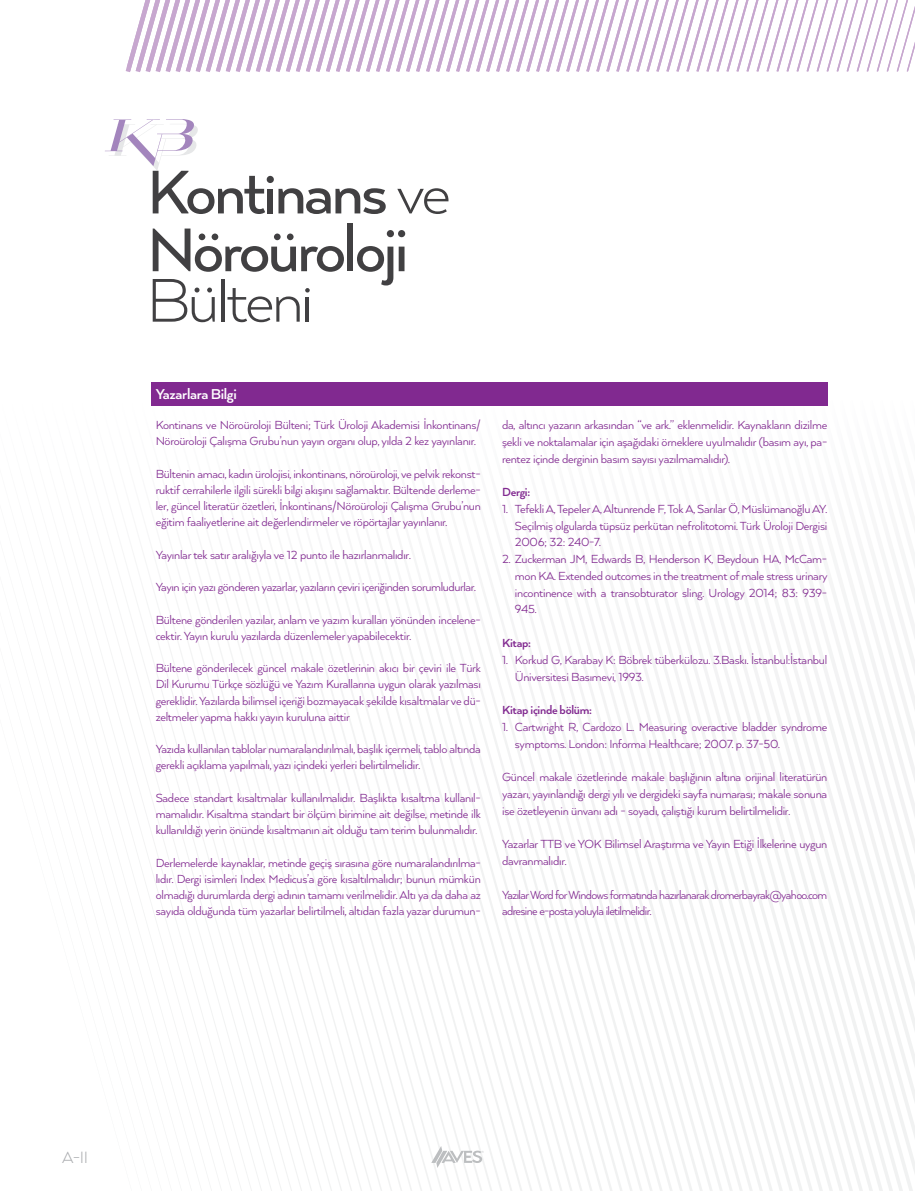
<style>
.page{position:relative;width:915px;height:1191px;background:#fff}
.page>*{position:absolute;margin:0;border:0;box-sizing:border-box;transform-origin:0 0}
.t1{font:300 18.9px "Arquitecta";color:#a7a9ac}
.t2{font:700 16.5px "Arquitecta";letter-spacing:-.02em;color:#fff}
.t3{font:13.5px/16.2px "Arquitecta";letter-spacing:-.02em;color:#812990;text-align:justify}
.t4{font:13.5px/16.8px "Arquitecta";letter-spacing:-.045em;color:#812990}
.t5{font:700 13.5px "Arquitecta";letter-spacing:-.02em;color:#812990}
</style>
<div class="page">
<svg style="left:126px;top:0;width:788px;height:72px"></svg>
<svg style="left:902px;top:589px;width:10px;height:602px"></svg>
<svg style="left:892px;top:589px;width:10px;height:602px"></svg>
<svg style="left:882px;top:589px;width:10px;height:602px"></svg>
<svg style="left:872px;top:589px;width:10px;height:602px"></svg>
<svg style="left:862px;top:589px;width:10px;height:602px"></svg>
<svg style="left:852px;top:589px;width:10px;height:602px"></svg>
<svg style="left:842px;top:589px;width:10px;height:602px"></svg>
<svg style="left:832px;top:589px;width:10px;height:602px"></svg>
<svg style="left:822px;top:401px;width:10px;height:790px"></svg>
<svg style="left:812px;top:589px;width:10px;height:602px"></svg>
<svg style="left:802px;top:589px;width:10px;height:602px"></svg>
<svg style="left:792px;top:589px;width:10px;height:602px"></svg>
<svg style="left:782px;top:589px;width:10px;height:602px"></svg>
<svg style="left:772px;top:589px;width:10px;height:602px"></svg>
<svg style="left:762px;top:589px;width:10px;height:602px"></svg>
<svg style="left:752px;top:590px;width:10px;height:601px"></svg>
<svg style="left:742px;top:590px;width:10px;height:601px"></svg>
<svg style="left:732px;top:590px;width:10px;height:601px"></svg>
<svg style="left:722px;top:590px;width:10px;height:601px"></svg>
<svg style="left:712px;top:590px;width:10px;height:601px"></svg>
<svg style="left:702px;top:590px;width:10px;height:601px"></svg>
<svg style="left:692px;top:590px;width:10px;height:601px"></svg>
<svg style="left:682px;top:590px;width:10px;height:601px"></svg>
<svg style="left:672px;top:590px;width:10px;height:601px"></svg>
<svg style="left:662px;top:590px;width:10px;height:601px"></svg>
<svg style="left:652px;top:590px;width:10px;height:601px"></svg>
<svg style="left:642px;top:590px;width:10px;height:601px"></svg>
<svg style="left:632px;top:590px;width:10px;height:601px"></svg>
<svg style="left:622px;top:590px;width:10px;height:601px"></svg>
<svg style="left:612px;top:590px;width:10px;height:601px"></svg>
<svg style="left:602px;top:590px;width:10px;height:601px"></svg>
<svg style="left:592px;top:590px;width:10px;height:601px"></svg>
<svg style="left:582px;top:590px;width:10px;height:601px"></svg>
<svg style="left:572px;top:594px;width:10px;height:597px"></svg>
<svg style="left:562px;top:594px;width:10px;height:597px"></svg>
<svg style="left:552px;top:594px;width:10px;height:597px"></svg>
<svg style="left:542px;top:594px;width:10px;height:597px"></svg>
<svg style="left:532px;top:594px;width:10px;height:597px"></svg>
<svg style="left:522px;top:594px;width:10px;height:597px"></svg>
<svg style="left:512px;top:594px;width:10px;height:597px"></svg>
<svg style="left:502px;top:594px;width:10px;height:597px"></svg>
<svg style="left:492px;top:594px;width:10px;height:597px"></svg>
<svg style="left:482px;top:595px;width:10px;height:596px"></svg>
<svg style="left:472px;top:595px;width:10px;height:596px"></svg>
<svg style="left:462px;top:595px;width:10px;height:596px"></svg>
<svg style="left:452px;top:595px;width:10px;height:596px"></svg>
<svg style="left:442px;top:595px;width:10px;height:596px"></svg>
<svg style="left:432px;top:595px;width:10px;height:596px"></svg>
<svg style="left:422px;top:595px;width:10px;height:596px"></svg>
<svg style="left:412px;top:595px;width:10px;height:596px"></svg>
<svg style="left:402px;top:595px;width:10px;height:596px"></svg>
<svg style="left:392px;top:595px;width:10px;height:596px"></svg>
<svg style="left:382px;top:595px;width:10px;height:596px"></svg>
<svg style="left:372px;top:595px;width:10px;height:596px"></svg>
<svg style="left:362px;top:595px;width:10px;height:596px"></svg>
<svg style="left:352px;top:595px;width:10px;height:596px"></svg>
<svg style="left:105px;top:119px;width:160px;height:95px"></svg>
<div style="left:266px;top:176px;width:8px;height:7px;background:#414042;border-radius:50%"></div>
<div style="left:267px;top:189px;width:6px;height:24px;background:#414042"></div>
<svg style="left:278px;top:188px;width:107px;height:26px"></svg>
<svg style="left:397px;top:188px;width:51px;height:26px"></svg>
<svg style="left:153px;top:228px;width:191px;height:44px"></svg>
<div style="left:347px;top:224px;width:6px;height:47px;background:#414042"></div>
<svg style="left:357px;top:230px;width:48px;height:55px"></svg>
<svg style="left:153px;top:279px;width:62px;height:43px"></svg>
<hr style="left:221px;top:279px;width:3px;height:43px;background:#414042">
<svg style="left:227px;top:288px;width:72px;height:34px"></svg>
<svg style="left:305px;top:288px;width:4px;height:4px"></svg>
<hr style="left:306px;top:297px;width:3px;height:25px;background:#414042">
<div style="left:151px;top:382px;width:676px;height:24px;background:#812990"></div>
<svg style="left:431px;top:1146px;width:52px;height:22px"></svg>
<p class="t2" style="left:156px;top:384px;width:83px">Yazarlara Bilgi</p>
<p class="t3" style="left:156px;top:416px;width:326px">Kontinans ve Nöroüroloji Bülteni; Türk Üroloji Akademisi İnkontinans/<br>Nöroüroloji Çalışma Grubu’nun yayın organı olup, yılda 2 kez yayınlanır.</p>
<p class="t3" style="left:156px;top:465px;width:326px">Bültenin amacı, kadın ürolojisi, inkontinans, nöroüroloji, ve pelvik rekonst&shy;ruktif cerrahilerle ilgili sürekli bilgi akışını sağlamaktır. Bültende derleme&shy;ler, güncel literatür özetleri, İnkontinans/Nöroüroloji Çalışma Grubu’nun eğitim faaliyetlerine ait değerlendirmeler ve röpörtajlar yayınlanır.</p>
<p class="t3" style="left:156px;top:546px;width:256px">Yayınlar tek satır aralığıyla ve 12 punto ile hazırlanmalıdır.</p>
<p class="t3" style="left:156px;top:578px;width:321px">Yayın için yazı gönderen yazarlar, yazıların çeviri içeriğinden sorumludurlar.</p>
<p class="t3" style="left:156px;top:611px;width:326px">Bültene gönderilen yazılar, anlam ve yazım kuralları yönünden incelene&shy;cektir. Yayın kurulu yazılarda düzenlemeler yapabilecektir.</p>
<p class="t3" style="left:156px;top:659px;width:326px">Bültene gönderilecek güncel makale özetlerinin akıcı bir çeviri ile Türk Dil Kurumu Türkçe sözlüğü ve Yazım Kurallarına uygun olarak yazılması gereklidir. Yazılarda bilimsel içeriği bozmayacak şekilde kısaltmalar ve dü&shy;zeltmeler yapma hakkı yayın kuruluna aittir</p>
<p class="t3" style="left:156px;top:740px;width:326px">Yazıda kullanılan tablolar numaralandırılmalı, başlık içermeli, tablo altında gerekli açıklama yapılmalı, yazı içindeki yerleri belirtilmelidir.</p>
<p class="t3" style="left:156px;top:789px;width:326px">Sadece standart kısaltmalar kullanılmalıdır. Başlıkta kısaltma kullanıl&shy;mamalıdır. Kısaltma standart bir ölçüm birimine ait değilse, metinde ilk kullanıldığı yerin önünde kısaltmanın ait olduğu tam terim bulunmalıdır.</p>
<p class="t3" style="left:156px;top:854px;width:326px">Derlemelerde kaynaklar, metinde geçiş sırasına göre numaralandırılma&shy;lıdır. Dergi isimleri Index Medicus’a göre kısaltılmalıdır; bunun mümkün olmadığı durumlarda dergi adının tamamı verilmelidir. Altı ya da daha az sayıda olduğunda tüm yazarlar belirtilmeli, altıdan fazla yazar durumun-</p>
<p class="t3" style="left:502px;top:416px;width:326px;line-height:16.8px">da, altıncı yazarın arkasından “ve ark.” eklenmelidir. Kaynakların dizilme şekli ve noktalamalar için aşağıdaki örneklere uyulmalıdır (basım ayı, pa&shy;rentez içinde derginin basım sayısı yazılmamalıdır).</p>
<p class="t5" style="left:502px;top:483px;width:30px">Dergi:</p>
<p class="t3" style="left:514px;top:500px;width:314px;line-height:16.8px;text-indent:-13px">1. Tefekli A, Tepeler A, Altunrende F, Tok A, Sarılar Ö, Müslümanoğlu AY.<br>Seçilmiş olgularda tüpsüz perkütan nefrolitotomi. Türk Üroloji Dergisi 2006; 32: 240-7.</p>
<p class="t3" style="left:514px;top:550px;width:314px;line-height:16.8px;text-indent:-13px">2. Zuckerman JM, Edwards B, Henderson K, Beydoun HA, McCam&shy;mon KA. Extended outcomes in the treatment of male stress urinary incontinence with a transobturator sling. Urology 2014; 83: 939- 945.</p>
<p class="t5" style="left:502px;top:634px;width:30px">Kitap:</p>
<p class="t3" style="left:514px;top:651px;width:314px;line-height:16.8px;text-indent:-13px">1. Korkud G, Karabay K: Böbrek tüberkülozu. 3.Baskı. İstanbul:İstanbul<br>Üniversitesi Basımevi, 1993.</p>
<p class="t5" style="left:502px;top:701px;width:91px">Kitap içinde bölüm:</p>
<p class="t3" style="left:514px;top:718px;width:314px;line-height:16.8px;text-indent:-13px">1. Cartwright R, Cardozo L. Measuring overactive bladder syndrome symptoms. London: Informa Healthcare; 2007. p. 37-50.</p>
<p class="t3" style="left:502px;top:768px;width:326px;line-height:16.8px">Güncel makale özetlerinde makale başlığının altına orijinal literatürün yazarı, yayınlandığı dergi yılı ve dergideki sayfa numarası; makale sonuna ise özetleyenin ünvanı adı - soyadı, çalıştığı kurum belirtilmelidir.</p>
<p class="t3" style="left:502px;top:835px;width:326px;line-height:16.8px">Yazarlar TTB ve YOK Bilimsel Araştırma ve Yayın Etiği İlkelerine uygun davranmalıdır.</p>
<p class="t4" style="left:502px;top:885px;width:326px">Yazılar Word for Windows formatında hazırlanarak dromerbayrak@yahoo.com adresine e-posta yoluyla iletilmelidir.</p>
<h1 class="t1" style="left:62px;top:1145px;width:28px">A-II</h1>
</div>
